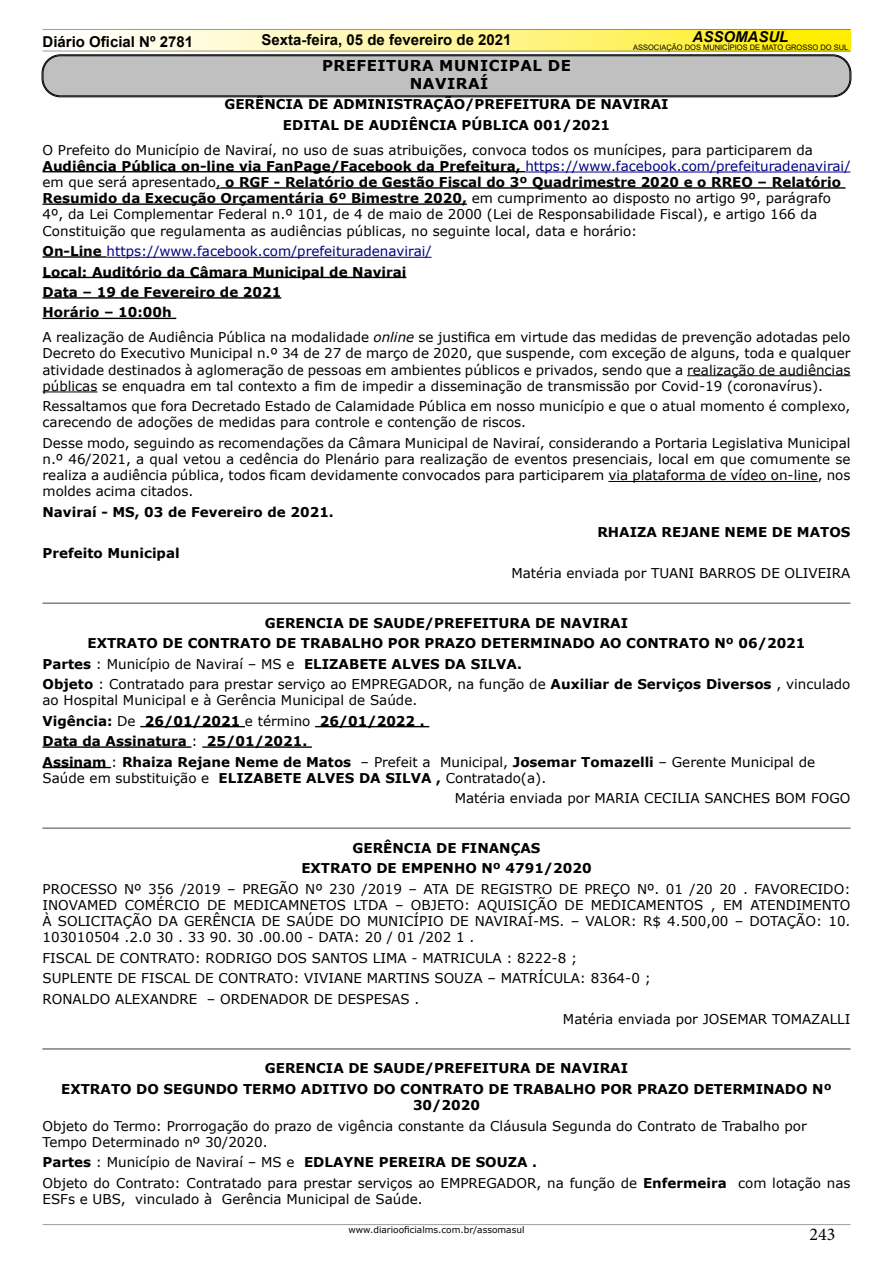
<style>
.page{position:relative;width:893px;height:1263px;background:#fff}
.page>*{position:absolute;margin:0;border:0;box-sizing:border-box;transform-origin:0 0}
.t1{font:18px "Minion Pro";color:#000}
.t2{font:700 15px "Arial";color:#000}
.t3{font:700 15px/18px "Verdana";letter-spacing:.035em;color:#000;text-align:center}
.t4{font:italic 700 15px "Arial";color:#000}
.t5{font:13.5px/16.2px "Verdana";color:#000}
.t6{font:700 13.5px/20.4px "Verdana";color:#000;text-align:center}
.t7{font:9px "Verdana";color:#000}
.t8{font:7.5px "Arial";color:#000}
.s1{font-weight:700}
.s2{color:#000080}
.s3{font-weight:400;color:#000080}
.s4{font-style:italic}
.s5{font-weight:400}
</style>
<div class="page">
<svg style="left:43px;top:30px;width:807px;height:21px;background:#fcf38e"></svg>
<hr style="left:43px;top:51px;width:807px;height:1px;background:#000">
<hr style="left:43px;top:1224px;width:807px;height:1px;background:#000">
<hr style="left:43px;top:29px;width:807px;height:1px;background:#000">
<div style="left:43px;top:55px;width:807px;height:41px;background:#c0c0c0;border-radius:17px"></div>
<div style="left:42px;top:55px;width:809px;height:42px;border:1px solid #000;border-radius:18px"></div>
<div style="left:43px;top:56px;width:807px;height:40px;border:1px solid #000;border-radius:17px"></div>
<hr style="left:43px;top:171px;width:482px;height:1px;background:#000">
<hr style="left:525px;top:172px;width:325px;height:1px;background:#000080">
<hr style="left:221px;top:187px;width:624px;height:2px;background:#000">
<hr style="left:43px;top:203px;width:424px;height:2px;background:#000">
<hr style="left:43px;top:256px;width:64px;height:2px;background:#000">
<hr style="left:107px;top:257px;width:325px;height:1px;background:#000080">
<hr style="left:43px;top:277px;width:363px;height:1px;background:#000">
<hr style="left:43px;top:297px;width:238px;height:2px;background:#000">
<hr style="left:43px;top:318px;width:133px;height:1px;background:#000">
<hr style="left:687px;top:375px;width:163px;height:1px;background:#000">
<hr style="left:43px;top:392px;width:54px;height:1px;background:#000">
<hr style="left:608px;top:481px;width:210px;height:1px;background:#000">
<hr style="left:43px;top:603px;width:807px;height:1px;background:#808080">
<hr style="left:140px;top:726px;width:105px;height:1px;background:#000">
<hr style="left:315px;top:726px;width:114px;height:1px;background:#000">
<hr style="left:43px;top:746px;width:148px;height:2px;background:#000">
<hr style="left:202px;top:746px;width:110px;height:2px;background:#000">
<hr style="left:43px;top:767px;width:68px;height:1px;background:#000">
<hr style="left:43px;top:828px;width:807px;height:1px;background:#808080">
<hr style="left:43px;top:1048px;width:807px;height:1px;background:#808080">
<hr style="left:43px;top:1049px;width:807px;height:1px;background:#808080">
<p class="t2" style="left:43px;top:31px;width:152px">Diário Oficial Nº 2781</p>
<p class="t2" style="left:261px;top:29px;width:252px">Sexta-feira, 05 de fevereiro de 2021</p>
<p class="t4" style="left:693px;top:27px;width:97px">ASSOMASUL</p>
<p class="t8" style="left:633px;top:42px;width:217px">ASSOCIAÇÃO DOS MUNICÍPIOS DE MATO GROSSO DO SUL</p>
<p class="t3" style="left:322px;top:56px;width:250px">PREFEITURA MUNICIPAL DE<br>NAVIRAÍ</p>
<p class="t6" style="left:224px;top:94px;width:446px">GERÊNCIA DE ADMINISTRAÇÃO/PREFEITURA DE NAVIRAI<br>EDITAL DE AUDIÊNCIA PÚBLICA 001/2021</p>
<p class="t5" style="left:43px;top:141px;width:809px">O Prefeito do Município de Naviraí, no uso de suas atribuições, convoca todos os munícipes, para participarem da <span class="s1">Audiência Pública on-line via FanPage/Facebook da Prefeitura,</span> <span class="s2">https://www.facebook.com/prefeituradenavirai/ </span>em que será apresentado, <span class="s1">o RGF - Relatório de Gestão Fiscal do 3º Quadrimestre 2020 e o RREO – Relatório Resumido da Execução Orçamentária 6º Bimestre 2020,</span> em cumprimento ao disposto no artigo 9º, parágrafo 4º, da Lei Complementar Federal n.º 101, de 4 de maio de 2000 (Lei de Responsabilidade Fiscal), e artigo 166 da Constituição que regulamenta as audiências públicas, no seguinte local, data e horário:</p>
<p class="t6" style="left:43px;top:241px;width:391px;text-align:left">On-Line <span class="s3">https://www.facebook.com/prefeituradenavirai/ </span>Local: Auditório da Câmara Municipal de Navirai Data – 19 de Fevereiro de 2021<br>Horário – 10:00h</p>
<p class="t5" style="left:43px;top:329px;width:809px;text-align:justify">A realização de Audiência Pública na modalidade <span class="s4">online</span> se justifica em virtude das medidas de prevenção adotadas pelo Decreto do Executivo Municipal n.º 34 de 27 de março de 2020, que suspende, com exceção de alguns, toda e qualquer atividade destinados à aglomeração de pessoas em ambientes públicos e privados, sendo que a realização de audiências públicas se enquadra em tal contexto a fim de impedir a disseminação de transmissão por Covid-19 (coronavírus).</p>
<p class="t5" style="left:43px;top:398px;width:809px">Ressaltamos que fora Decretado Estado de Calamidade Pública em nosso município e que o atual momento é complexo, carecendo de adoções de medidas para controle e contenção de riscos.</p>
<p class="t5" style="left:43px;top:435px;width:809px;text-align:justify">Desse modo, seguindo as recomendações da Câmara Municipal de Naviraí, considerando a Portaria Legislativa Municipal n.º 46/2021, a qual vetou a cedência do Plenário para realização de eventos presenciais, local em que comumente se realiza a audiência pública, todos ficam devidamente convocados para participarem via plataforma de vídeo on-line, nos moldes acima citados.</p>
<p class="t6" style="left:43px;top:501px;width:293px">Naviraí - MS, 03 de Fevereiro de 2021.</p>
<p class="t6" style="left:597px;top:522px;width:255px">RHAIZA REJANE NEME DE MATOS</p>
<p class="t6" style="left:43px;top:542px;width:139px">Prefeito Municipal</p>
<p class="t5" style="left:511px;top:565px;width:341px">Matéria enviada por TUANI BARROS DE OLIVEIRA</p>
<p class="t6" style="left:265px;top:612px;width:365px">GERENCIA DE SAUDE/PREFEITURA DE NAVIRAI</p>
<p class="t6" style="left:88px;top:633px;width:719px">EXTRATO DE CONTRATO DE TRABALHO POR PRAZO DETERMINADO AO CONTRATO Nº 06/2021</p>
<p class="t6" style="left:43px;top:653px;width:481px">Partes <span class="s5">: Município de Naviraí – MS e</span> ELIZABETE ALVES DA SILVA.</p>
<p class="t5" style="left:43px;top:676px;width:809px"><span class="s1">Objeto</span> : Contratado para prestar serviço ao EMPREGADOR, na função de <span class="s1">Auxiliar de Serviços Diversos</span> , vinculado</p>
<p class="t6" style="left:43px;top:690px;width:774px;text-align:left"><span class="s5">ao Hospital Municipal e à Gerência Municipal de Saúde.<br></span>Vigência: <span class="s5">De</span> 26/01/2021 <span class="s5">e término</span> 26/01/2022 .<br>Data da Assinatura <span class="s5">:</span> 25/01/2021.<br>Assinam <span class="s5">:</span> Rhaiza Rejane Neme de Matos <span class="s5">– Prefeit a Municipal,</span> Josemar Tomazelli <span class="s5">– Gerente Municipal de</span></p>
<p class="t5" style="left:455px;top:768px;width:397px;line-height:20.4px;text-indent:-412px">Saúde em substituição e <span class="s1">ELIZABETE ALVES DA SILVA ,</span> Contratado(a).<br>Matéria enviada por MARIA CECILIA SANCHES BOM FOGO</p>
<p class="t6" style="left:301px;top:837px;width:292px">GERÊNCIA DE FINANÇAS<br>EXTRATO DE EMPENHO Nº 4791/2020</p>
<p class="t5" style="left:43px;top:880px;width:809px;text-align:justify">PROCESSO Nº 356 /2019 – PREGÃO Nº 230 /2019 – ATA DE REGISTRO DE PREÇO Nº. 01 /20 20 . FAVORECIDO:<br>INOVAMED COMÉRCIO DE MEDICAMNETOS LTDA – OBJETO: AQUISIÇÃO DE MEDICAMENTOS , EM ATENDIMENTO À SOLICITAÇÃO DA GERÊNCIA DE SAÚDE DO MUNICÍPIO DE NAVIRAÍ-MS. – VALOR: R$ 4.500,00 – DOTAÇÃO: 10.<br>103010504 .2.0 30 . 33 90. 30 .00.00 - DATA: 20 / 01 /202 1 .</p>
<p class="t5" style="left:43px;top:949px;width:536px">FISCAL DE CONTRATO: RODRIGO DOS SANTOS LIMA - MATRICULA : 8222-8 ;</p>
<p class="t5" style="left:43px;top:970px;width:610px">SUPLENTE DE FISCAL DE CONTRATO: VIVIANE MARTINS SOUZA – MATRÍCULA: 8364-0 ;</p>
<p class="t5" style="left:43px;top:990px;width:378px">RONALDO ALEXANDRE – ORDENADOR DE DESPESAS .</p>
<p class="t5" style="left:563px;top:1011px;width:289px">Matéria enviada por JOSEMAR TOMAZALLI</p>
<p class="t6" style="left:61px;top:1058px;width:772px">GERENCIA DE SAUDE/PREFEITURA DE NAVIRAI<br>EXTRATO DO SEGUNDO TERMO ADITIVO DO CONTRATO DE TRABALHO POR PRAZO DETERMINADO Nº</p>
<p class="t6" style="left:413px;top:1095px;width:68px">30/2020</p>
<p class="t5" style="left:43px;top:1117px;width:766px">Objeto do Termo: Prorrogação do prazo de vigência constante da Cláusula Segunda do Contrato de Trabalho por<br>Tempo Determinado nº 30/2020.</p>
<p class="t5" style="left:43px;top:1152px;width:809px;line-height:20.4px"><span class="s1">Partes</span> : Município de Naviraí – MS e <span class="s1">EDLAYNE PEREIRA DE SOUZA .<br></span>Objeto do Contrato: Contratado para prestar serviços ao EMPREGADOR, na função de <span class="s1">Enfermeira</span> com lotação nas</p>
<p class="t5" style="left:43px;top:1191px;width:382px">ESFs e UBS, vinculado à Gerência Municipal de Saúde.</p>
<p class="t7" style="left:348px;top:1223px;width:178px">www.diariooficialms.com.br/assomasul</p>
<h1 class="t1" style="left:810px;top:1222px;width:27px">243</h1>
</div>
